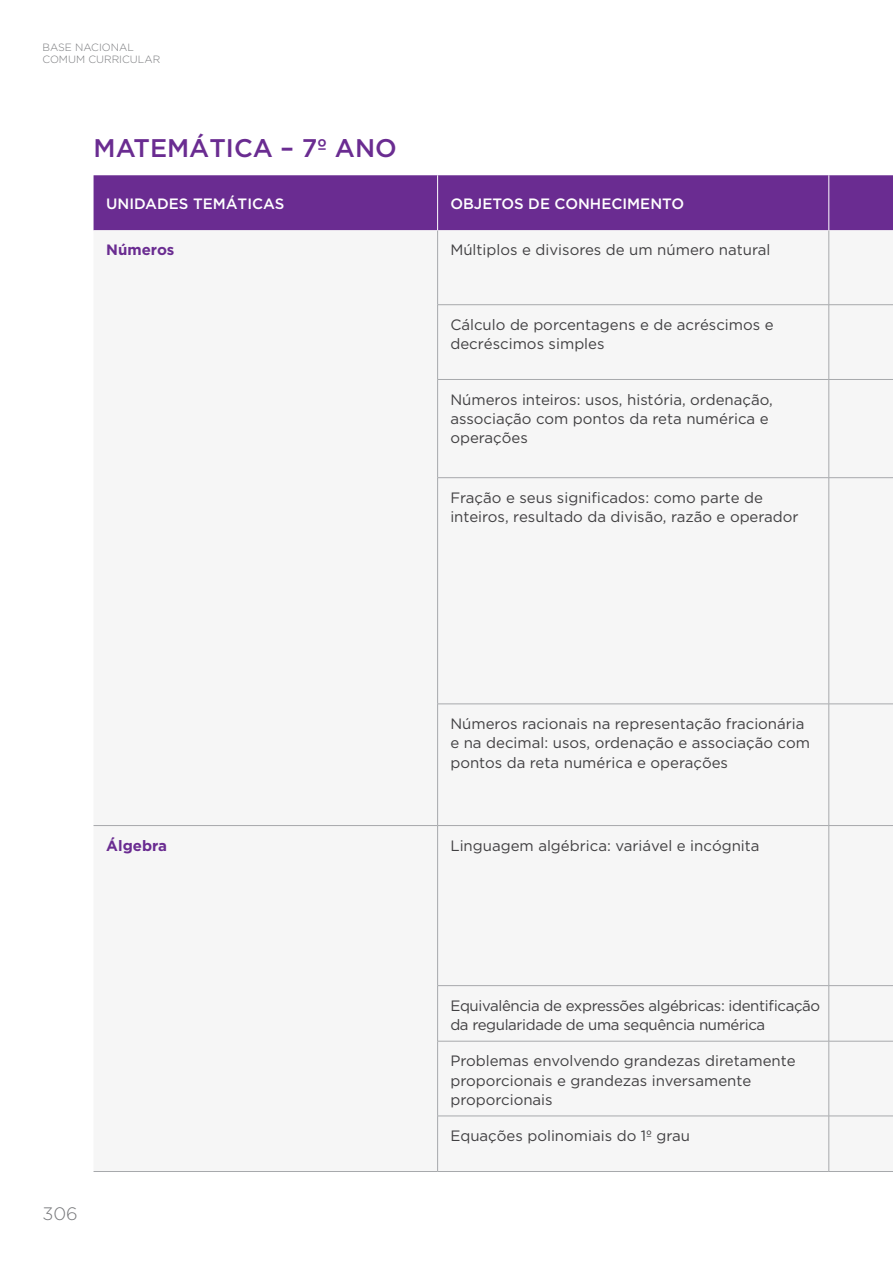
<style>
.page{position:relative;width:893px;height:1263px;background:#fff}
.page>*{position:absolute;margin:0;border:0;box-sizing:border-box;transform-origin:0 0}
.t1{font:500 25.5px "Gotham";color:#6a2c91}
.t2{font:300 18px "Gotham";color:#77787b}
.t3{font:15px/19.2px "Gotham";color:#414042}
.t4{font:15px/19.2px "Gotham";letter-spacing:-.025em;color:#414042}
.t5{font:500 15px "Gotham";color:#fff}
.t6{font:700 15px "Gotham";color:#6a2c91}
.t7{font:300 10.5px/12px "Gotham";color:#77787b}
</style>
<div class="page">
<div style="left:94px;top:175px;width:799px;height:55px;background:#6a2c91"></div>
<div style="left:94px;top:230px;width:799px;height:941px;background:#f6f6f6"></div>
<hr style="left:437px;top:230px;width:1px;height:74px;background:#a7a9ac">
<hr style="left:829px;top:230px;width:1px;height:74px;background:#a7a9ac">
<hr style="left:437px;top:304px;width:392px;height:1px;background:#a7a9ac">
<hr style="left:437px;top:305px;width:1px;height:74px;background:#a7a9ac">
<hr style="left:829px;top:304px;width:64px;height:1px;background:#a7a9ac">
<hr style="left:829px;top:305px;width:1px;height:74px;background:#a7a9ac">
<hr style="left:437px;top:379px;width:392px;height:1px;background:#a7a9ac">
<hr style="left:437px;top:380px;width:1px;height:97px;background:#a7a9ac">
<hr style="left:829px;top:379px;width:64px;height:1px;background:#a7a9ac">
<hr style="left:829px;top:380px;width:1px;height:97px;background:#a7a9ac">
<hr style="left:437px;top:477px;width:392px;height:1px;background:#a7a9ac">
<hr style="left:437px;top:478px;width:1px;height:226px;background:#a7a9ac">
<hr style="left:829px;top:477px;width:64px;height:1px;background:#a7a9ac">
<hr style="left:829px;top:478px;width:1px;height:226px;background:#a7a9ac">
<hr style="left:437px;top:704px;width:392px;height:1px;background:#a7a9ac">
<hr style="left:437px;top:704px;width:1px;height:121px;background:#a7a9ac">
<hr style="left:829px;top:704px;width:64px;height:1px;background:#a7a9ac">
<hr style="left:829px;top:704px;width:1px;height:121px;background:#a7a9ac">
<hr style="left:94px;top:825px;width:344px;height:1px;background:#a7a9ac">
<hr style="left:438px;top:825px;width:391px;height:1px;background:#a7a9ac">
<hr style="left:437px;top:826px;width:1px;height:159px;background:#a7a9ac">
<hr style="left:829px;top:825px;width:64px;height:1px;background:#a7a9ac">
<hr style="left:829px;top:826px;width:1px;height:159px;background:#a7a9ac">
<hr style="left:437px;top:985px;width:392px;height:1px;background:#a7a9ac">
<hr style="left:437px;top:986px;width:1px;height:55px;background:#a7a9ac">
<hr style="left:829px;top:985px;width:64px;height:1px;background:#a7a9ac">
<hr style="left:829px;top:986px;width:1px;height:55px;background:#a7a9ac">
<hr style="left:437px;top:1041px;width:392px;height:1px;background:#a7a9ac">
<hr style="left:829px;top:1041px;width:64px;height:1px;background:#a7a9ac">
<hr style="left:829px;top:1041px;width:1px;height:75px;background:#a7a9ac">
<hr style="left:437px;top:1116px;width:392px;height:1px;background:#a7a9ac">
<hr style="left:829px;top:1116px;width:64px;height:1px;background:#a7a9ac">
<hr style="left:829px;top:1116px;width:1px;height:55px;background:#a7a9ac">
<hr style="left:94px;top:1171px;width:344px;height:1px;background:#a7a9ac">
<hr style="left:438px;top:1171px;width:391px;height:1px;background:#a7a9ac">
<hr style="left:829px;top:1171px;width:64px;height:1px;background:#a7a9ac">
<hr style="left:437px;top:175px;width:1px;height:55px;background:#fff">
<hr style="left:829px;top:175px;width:1px;height:55px;background:#fff">
<hr style="left:437px;top:1041px;width:1px;height:75px;background:#a7a9ac">
<hr style="left:437px;top:1116px;width:1px;height:55px;background:#a7a9ac">
<p class="t7" style="left:43px;top:41px;width:119px">BASE NACIONAL<br>COMUM CURRICULAR</p>
<h1 class="t1" style="left:94px;top:134px;width:305px">MATEMÁTICA – 7º ANO</h1>
<p class="t5" style="left:106px;top:195px;width:180px">UNIDADES TEMÁTICAS</p>
<p class="t5" style="left:450px;top:195px;width:235px">OBJETOS DE CONHECIMENTO</p>
<p class="t6" style="left:106px;top:241px;width:70px">Números</p>
<p class="t3" style="left:450px;top:240px;width:321px">Múltiplos e divisores de um número natural</p>
<p class="t3" style="left:450px;top:315px;width:325px">Cálculo de porcentagens e de acréscimos e decréscimos simples</p>
<p class="t3" style="left:450px;top:390px;width:324px">Números inteiros: usos, história, ordenação, associação com pontos da reta numérica e operações</p>
<p class="t3" style="left:450px;top:488px;width:350px">Fração e seus significados: como parte de inteiros, resultado da divisão, razão e operador</p>
<p class="t3" style="left:450px;top:714px;width:361px">Números racionais na representação fracionária e na decimal: usos, ordenação e associação com pontos da reta numérica e operações</p>
<p class="t6" style="left:106px;top:837px;width:62px">Álgebra</p>
<p class="t3" style="left:450px;top:836px;width:311px">Linguagem algébrica: variável e incógnita</p>
<p class="t2" style="left:43px;top:1203px;width:37px">306</p>
<p class="t4" style="left:450px;top:996px;width:371px">Equivalência de expressões algébricas: identificação da regularidade de uma sequência numérica</p>
<p class="t3" style="left:450px;top:1051px;width:347px">Problemas envolvendo grandezas diretamente proporcionais e grandezas inversamente proporcionais</p>
<p class="t3" style="left:450px;top:1126px;width:241px">Equações polinomiais do 1º grau</p>
</div>
